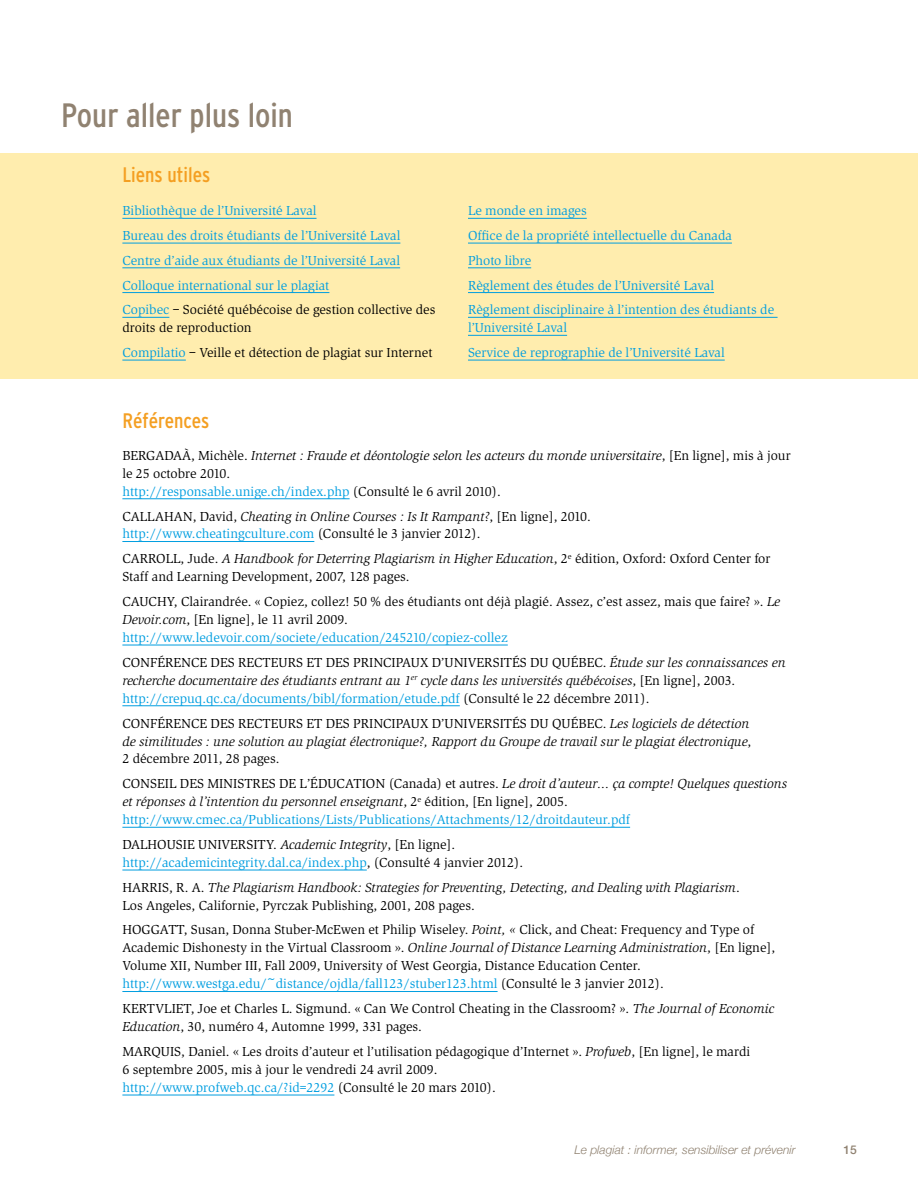
<style>
.page{position:relative;width:918px;height:1188px;background:#fff}
.page>*{position:absolute;margin:0;border:0;box-sizing:border-box;transform-origin:0 0}
.t1{font:condensed 33.75px "Interstate";color:#908271}
.t2{font:condensed 21px "Interstate";color:#f49f22}
.t3{font:13.5px/18px "Slimbach ITC";color:#000}
.t4{font:italic 13.5px/18px "Slimbach ITC";color:#000}
.t5{font:13.5px/24.8px "Slimbach ITC";color:#009ee0}
.t6{font:italic 300 12px "Helvetica Neue";color:#908271}
.t7{font:500 12px "Helvetica Neue";color:#908271}
.s1{color:#000}
.s2{color:#009ee0}
.s3{font-style:italic}
.s4{font-style:normal}
.s5{font-style:normal;color:#009ee0}
</style>
<div class="page">
<div style="left:0;top:153px;width:918px;height:226px;background:#ffedae"></div>
<hr style="left:122px;top:218px;width:195px;height:1px;background:#009ee0">
<hr style="left:122px;top:243px;width:278px;height:1px;background:#009ee0">
<hr style="left:122px;top:267px;width:278px;height:1px;background:#009ee0">
<hr style="left:122px;top:292px;width:207px;height:1px;background:#009ee0">
<hr style="left:122px;top:317px;width:47px;height:1px;background:#009ee0">
<hr style="left:122px;top:360px;width:64px;height:1px;background:#009ee0">
<hr style="left:122px;top:498px;width:228px;height:1px;background:#009ee0">
<hr style="left:122px;top:541px;width:192px;height:1px;background:#009ee0">
<hr style="left:122px;top:645px;width:386px;height:1px;background:#009ee0">
<hr style="left:122px;top:705px;width:338px;height:1px;background:#009ee0">
<hr style="left:122px;top:827px;width:508px;height:1px;background:#009ee0">
<hr style="left:122px;top:870px;width:245px;height:1px;background:#009ee0">
<hr style="left:122px;top:991px;width:376px;height:1px;background:#009ee0">
<hr style="left:122px;top:1095px;width:212px;height:1px;background:#009ee0">
<hr style="left:468px;top:218px;width:119px;height:1px;background:#009ee0">
<hr style="left:468px;top:243px;width:264px;height:1px;background:#009ee0">
<hr style="left:468px;top:267px;width:63px;height:1px;background:#009ee0">
<hr style="left:468px;top:292px;width:246px;height:1px;background:#009ee0">
<hr style="left:468px;top:317px;width:310px;height:1px;background:#009ee0">
<hr style="left:468px;top:335px;width:99px;height:1px;background:#009ee0">
<hr style="left:468px;top:360px;width:257px;height:1px;background:#009ee0">
<h1 class="t1" style="left:61px;top:96px;width:233px">Pour aller plus loin</h1>
<h2 class="t2" style="left:122px;top:163px;width:89px">Liens utiles</h2>
<p class="t5" style="left:122px;top:199px;width:315px">Bibliothèque de l’Université Laval<br>Bureau des droits étudiants de l’Université Laval Centre d’aide aux étudiants de l’Université Laval Colloque international sur le plagiat<br>Copibec <span class="s1">– Société québécoise de gestion collective des</span></p>
<p class="t3" style="left:122px;top:316px;width:312px;line-height:24.8px">droits de reproduction<br><span class="s2">Compilatio</span> – Veille et détection de plagiat sur Internet</p>
<p class="t5" style="left:468px;top:199px;width:308px">Le monde en images<br>Office de la propriété intellectuelle du Canada<br>Photo libre<br>Règlement des études de l’Université Laval Règlement disciplinaire à l’intention des étudiants de</p>
<p class="t5" style="left:468px;top:316px;width:258px">l’Université Laval<br>Service de reprographie de l’Université Laval</p>
<h2 class="t2" style="left:122px;top:409px;width:89px">Références</h2>
<p class="t3" style="left:122px;top:446px;width:670px">BERGADAÀ, Michèle. <span class="s3">Internet : Fraude et déontologie selon les acteurs du monde universitaire</span>, [En ligne], mis à jour le 25 octobre 2010.<br><span class="s2">http://responsable.unige.ch/index.php</span> (Consulté le 6 avril 2010).</p>
<p class="t3" style="left:122px;top:507px;width:470px">CALLAHAN, David, <span class="s3">Cheating in Online Courses : Is It Rampant?</span>, [En ligne], 2010. <span class="s2">http://www.cheatingculture.com</span> (Consulté le 3 janvier 2012).</p>
<p class="t3" style="left:122px;top:550px;width:650px">CARROLL, Jude. <span class="s3">A Handbook for Deterring Plagiarism in Higher Education</span>, 2<sup>e</sup> édition, Oxford: Oxford Center for<br>Staff and Learning Development, 2007, 128 pages.</p>
<p class="t3" style="left:122px;top:593px;width:659px">CAUCHY, Clairandrée. « Copiez, collez! 50 % des étudiants ont déjà plagié. Assez, c’est assez, mais que faire? ». <span class="s3">Le<br>Devoir.com</span>, [En ligne], le 11 avril 2009.<br><span class="s2">http://www.ledevoir.com/societe/education/245210/copiez-collez</span></p>
<p class="t4" style="left:122px;top:653px;width:665px"><span class="s4">CONFÉRENCE DES RECTEURS ET DES PRINCIPAUX D’UNIVERSITÉS DU QUÉBEC.</span> Étude sur les connaissances en recherche documentaire des étudiants entrant au 1<sup>er</sup> cycle dans les universités québécoises<span class="s4">, [En ligne], 2003. </span><span class="s5">http://crepuq.qc.ca/documents/bibl/formation/etude.pdf</span> <span class="s4">(Consulté le 22 décembre 2011).</span></p>
<p class="t4" style="left:122px;top:714px;width:630px"><span class="s4">CONFÉRENCE DES RECTEURS ET DES PRINCIPAUX D’UNIVERSITÉS DU QUÉBEC.</span> Les logiciels de détection de similitudes : une solution au plagiat électronique?, Rapport du Groupe de travail sur le plagiat électronique<span class="s4">,<br>2 décembre 2011, 28 pages.</span></p>
<p class="t4" style="left:122px;top:775px;width:666px"><span class="s4">CONSEIL DES MINISTRES DE L’ÉDUCATION (Canada) et autres.</span> Le droit d’auteur… ça compte! Quelques questions et réponses à l’intention du personnel enseignant<span class="s4">, 2</span><sup>e</sup> <span class="s4">édition, [En ligne], 2005. </span><span class="s5">http://www.cmec.ca/Publications/Lists/Publications/Attachments/12/droitdauteur.pdf</span></p>
<p class="t3" style="left:122px;top:836px;width:402px">DALHOUSIE UNIVERSITY. <span class="s3">Academic Integrity</span>, [En ligne]. <span class="s2">http://academicintegrity.dal.ca/index.php</span>, (Consulté 4 janvier 2012).</p>
<p class="t4" style="left:122px;top:878px;width:619px"><span class="s4">HARRIS, R. A.</span> The Plagiarism Handbook: Strategies for Preventing, Detecting, and Dealing with Plagiarism<span class="s4">.<br>Los Angeles, Californie, Pyrczak Publishing, 2001, 208 pages.</span></p>
<p class="t3" style="left:122px;top:921px;width:654px">HOGGATT, Susan, Donna Stuber-McEwen et Philip Wiseley. <span class="s3">Point, «</span> Click, and Cheat: Frequency and Type of Academic Dishonesty in the Virtual Classroom ». <span class="s3">Online Journal of Distance Learning Administration</span>, [En ligne], Volume XII, Number III, Fall 2009, University of West Georgia, Distance Education Center. <span class="s2">http://www.westga.edu/~distance/ojdla/fall123/stuber123.html</span> (Consulté le 3 janvier 2012).</p>
<p class="t3" style="left:122px;top:1000px;width:653px">KERTVLIET, Joe et Charles L. Sigmund. « Can We Control Cheating in the Classroom? ». <span class="s3">The Journal of Economic<br>Education</span>, 30, numéro 4, Automne 1999, 331 pages.</p>
<p class="t3" style="left:122px;top:1043px;width:629px">MARQUIS, Daniel. « Les droits d’auteur et l’utilisation pédagogique d’Internet ». <span class="s3">Profweb</span>, [En ligne], le mardi<br>6 septembre 2005, mis à jour le vendredi 24 avril 2009.<br><span class="s2">http://www.profweb.qc.ca/?id=2292</span> (Consulté le 20 mars 2010).</p>
<p class="t6" style="left:574px;top:1143px;width:223px">Le plagiat : informer, sensibiliser et prévenir</p>
<p class="t7" style="left:843px;top:1143px;width:15px">15</p>
</div>
